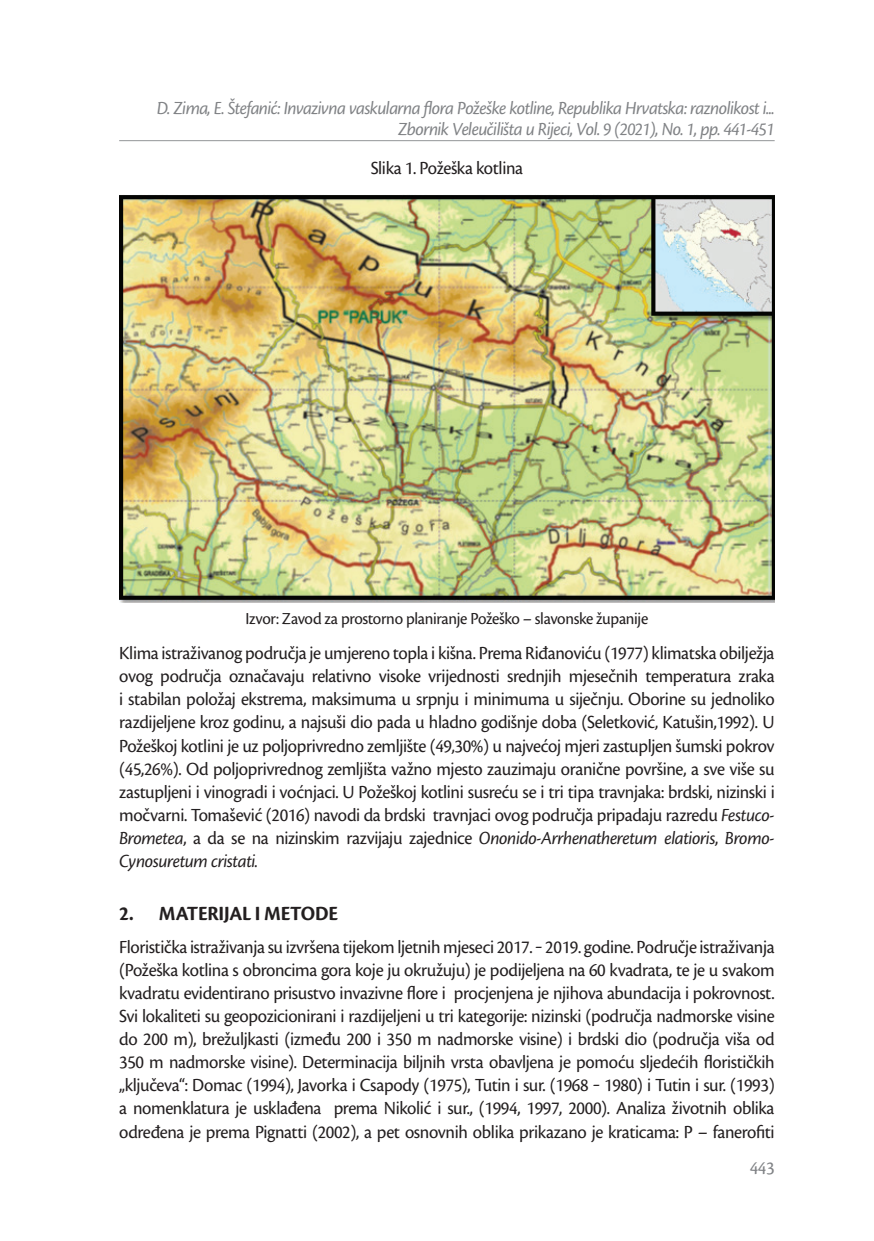
<style>
.page{position:relative;width:874px;height:1241px;background:#fff}
.page>*{position:absolute;margin:0;border:0;box-sizing:border-box;transform-origin:0 0}
.t1{font:700 21px "Cronos Pro";letter-spacing:-.015em;color:#231f20;scale:.96 1}
.Običan_tekst{font:19.25px/23.1px "Cronos Pro";letter-spacing:-.02em;color:#231f20;text-align:justify;scale:.96 1}
.t2{font:italic 19.25px/21px "Cronos Pro";letter-spacing:-.035em;color:#808285;text-align:right;scale:.96 1}
.Opis_slike{font:19.25px "Cronos Pro";letter-spacing:-.02em;color:#231f20;scale:.96 1}
.t3{font:19.25px "Cronos Pro";color:#808285;scale:.96 1}
.Izvor{font:17.5px "Cronos Pro";letter-spacing:-.02em;color:#231f20;scale:.96 1}
.s1{font-style:italic}
</style>
<div class="page">
<hr style="left:119px;top:140px;width:655px;height:1px;background:#939598">
<img style="left:119px;top:194px;width:655px;height:408px">
<p class="t2" style="left:157px;top:98px;width:645px">D. Zima, E. Štefanić: Invazivna vaskularna flora Požeške kotline, Republika Hrvatska: raznolikost i...<br>Zbornik Veleučilišta u Rijeci, Vol. 9 (2021), No. 1, pp. 441-451</p>
<p class="Opis_slike" style="left:370px;top:157px;width:160px">Slika 1. Požeška kotlina</p>
<p class="Izvor" style="left:245px;top:608px;width:421px">Izvor: Zavod za prostorno planiranje Požeško – slavonske županije</p>
<p class="Običan_tekst" style="left:119px;top:641px;width:684px">Klima istraživanog područja je umjereno topla i kišna. Prema Riđanoviću (1977) klimatska obilježja ovog područja označavaju relativno visoke vrijednosti srednjih mjesečnih temperatura zraka i stabilan položaj ekstrema, maksimuma u srpnju i minimuma u siječnju. Oborine su jednoliko razdijeljene kroz godinu, a najsuši dio pada u hladno godišnje doba (Seletković, Katušin,1992). U Požeškoj kotlini je uz poljoprivredno zemljište (49,30%) u najvećoj mjeri zastupljen šumski pokrov (45,26%). Od poljoprivrednog zemljišta važno mjesto zauzimaju oranične površine, a sve više su zastupljeni i vinogradi i voćnjaci. U Požeškoj kotlini susreću se i tri tipa travnjaka: brdski, nizinski i močvarni. Tomašević (2016) navodi da brdski travnjaci ovog područja pripadaju razredu <span class="s1">Festuco-Brometea</span>, a da se na nizinskim razvijaju zajednice <span class="s1">Ononido-Arrhenatheretum elatioris</span>, <span class="s1">Bromo-Cynosuretum cristati.</span></p>
<p class="t1" style="left:119px;top:900px;width:229px">2. MATERIJAL I METODE</p>
<p class="Običan_tekst" style="left:119px;top:935px;width:684px">Floristička istraživanja su izvršena tijekom ljetnih mjeseci 2017. ‒ 2019. godine. Područje istraživanja (Požeška kotlina s obroncima gora koje ju okružuju) je podijeljena na 60 kvadrata, te je u svakom kvadratu evidentirano prisustvo invazivne flore i procjenjena je njihova abundacija i pokrovnost.<br>Svi lokaliteti su geopozicionirani i razdijeljeni u tri kategorije: nizinski (područja nadmorske visine do 200 m), brežuljkasti (između 200 i 350 m nadmorske visine) i brdski dio (područja viša od 350 m nadmorske visine). Determinacija biljnih vrsta obavljena je pomoću sljedećih florističkih „ključeva“: Domac (1994), Javorka i Csapody (1975), Tutin i sur. (1968 ‒ 1980) i Tutin i sur. (1993) a nomenklatura je usklađena prema Nikolić i sur., (1994, 1997, 2000). Analiza životnih oblika određena je prema Pignatti (2002), a pet osnovnih oblika prikazano je kraticama: P – fanerofiti</p>
<p class="t3" style="left:749px;top:1156px;width:27px">443</p>
</div>
